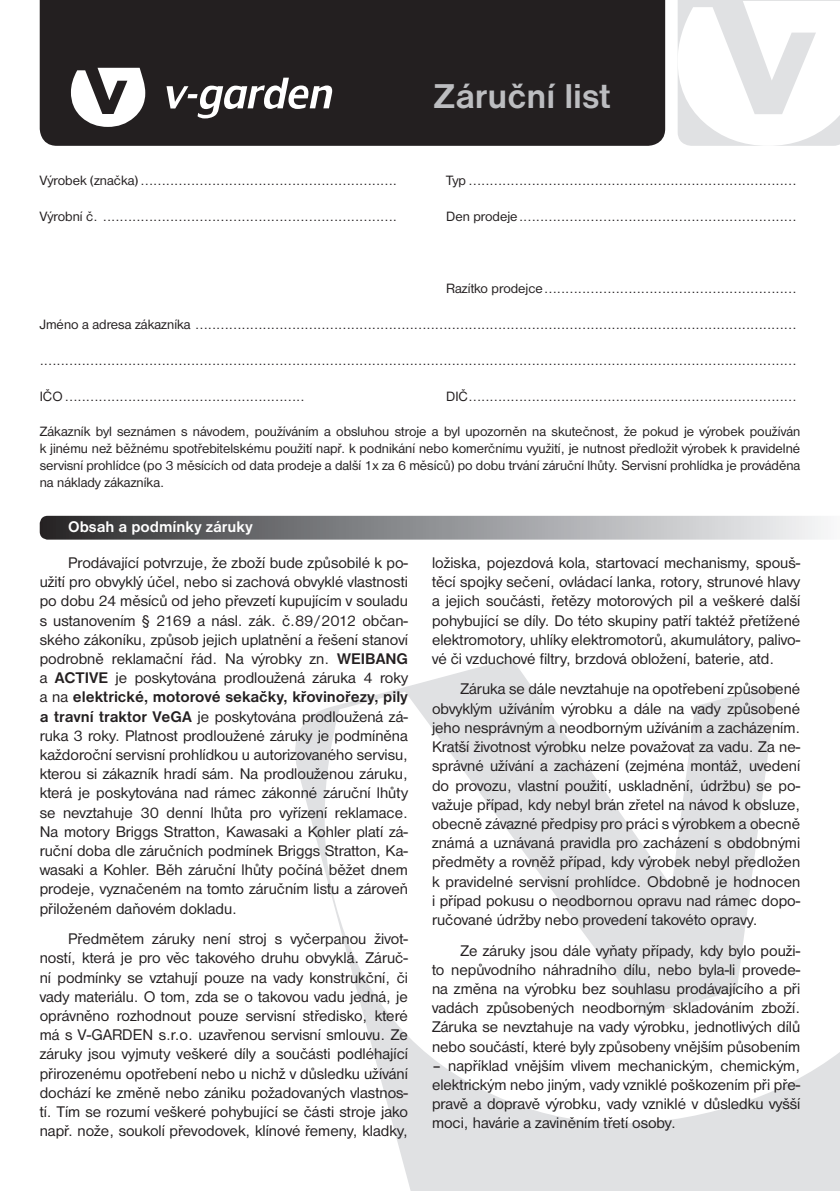
<style>
.page{position:relative;width:840px;height:1191px;background:#fff}
.page>*{position:absolute;margin:0;border:0;box-sizing:border-box;transform-origin:0 0}
.t1{font:700 35.8px "Nimbus Sans DOT";color:#bcbdc0}
.t2{font:16px/19.2px "Nimbus Sans DOT";color:#231f20;text-align:justify}
.t3{font:700 16px "Nimbus Sans DOT";color:#fff}
.t4{font:14px/16.8px "Nimbus Sans DOT";color:#231f20;text-align:justify}
.s1{font-weight:700}
</style>
<div class="page">
<svg style="left:295px;top:711px;width:544px;height:480px;fill:#e0e1e3"></svg>
<svg style="left:320px;top:658px;width:519px;height:475px"></svg>
<svg style="left:40px;top:516px;width:784px;height:23px;background:#8f9092"></svg>
<div style="left:40px;top:0;width:624px;height:146px;background:#231f20"></div>
<svg style="left:71px;top:68px;width:74px;height:59px"></svg>
<svg style="left:166px;top:78px;width:166px;height:40px"></svg>
<svg style="left:677px;top:0;width:162px;height:146px"></svg>
<h1 class="t1" style="left:433px;top:76px;width:178px">Záruční list</h1>
<p class="t4" style="left:40px;top:172px;width:359px">Výrobek (značka) .............................................................</p>
<p class="t4" style="left:446px;top:172px;width:351px">Typ ..............................................................................</p>
<p class="t4" style="left:40px;top:208px;width:358px">Výrobní č. ......................................................................</p>
<p class="t4" style="left:446px;top:208px;width:351px">Den prodeje..................................................................</p>
<p class="t4" style="left:446px;top:280px;width:351px">Razítko prodejce............................................................</p>
<p class="t4" style="left:40px;top:316px;width:757px">Jméno a adresa zákazníka ...............................................................................................................................................</p>
<p class="t4" style="left:40px;top:352px;width:757px">....................................................................................................................................................................................</p>
<p class="t4" style="left:40px;top:388px;width:266px">IČO .........................................................</p>
<p class="t4" style="left:446px;top:388px;width:351px">DIČ..............................................................................</p>
<p class="t4" style="left:40px;top:423px;width:761px">Zákazník byl seznámen s návodem, používáním a obsluhou stroje a byl upozorněn na skutečnost, že pokud je výrobek používán k jinému než běžnému spotřebitelskému použití např. k podnikání nebo komerčnímu využití, je nutnost předložit výrobek k pravidelné servisní prohlídce (po 3 měsících od data prodeje a další 1x za 6 měsíců) po dobu trvání záruční lhůty. Servisní prohlídka je prováděna na náklady zákazníka.</p>
<p class="t3" style="left:68px;top:518px;width:186px">Obsah a podmínky záruky</p>
<p class="t2" style="left:40px;top:553px;width:369px;text-indent:28px">Prodávající potvrzuje, že zboží bude způsobilé k po&shy;užití pro obvyklý účel, nebo si zachová obvyklé vlastnosti po dobu 24 měsíců od jeho převzetí kupujícím v souladu s ustanovením § 2169 a násl. zák. č.89/2012 občan&shy;ského zákoníku, způsob jejich uplatnění a řešení stanoví podrobně reklamační řád. Na výrobky zn. <span class="s1">WEIBANG </span>a <span class="s1">ACTIVE</span> je poskytována prodloužená záruka 4 roky a na <span class="s1">elektrické, motorové sekačky, křovinořezy, pily a travní traktor VeGA</span> je poskytována prodloužená zá&shy;ruka 3 roky. Platnost prodloužené záruky je podmíněna každoroční servisní prohlídkou u autorizovaného servisu, kterou si zákazník hradí sám. Na prodlouženou záruku, která je poskytována nad rámec zákonné záruční lhůty se nevztahuje 30 denní lhůta pro vyřízení reklamace.<br>Na motory Briggs Stratton, Kawasaki a Kohler platí zá&shy;ruční doba dle záručních podmínek Briggs Stratton, Ka&shy;wasaki a Kohler. Běh záruční lhůty počíná běžet dnem prodeje, vyznačeném na tomto záručním listu a zároveň přiloženém daňovém dokladu.</p>
<p class="t2" style="left:40px;top:929px;width:369px;text-indent:28px">Předmětem záruky není stroj s vyčerpanou život&shy;ností, která je pro věc takového druhu obvyklá. Záruč&shy;ní podmínky se vztahují pouze na vady konstrukční, či vady materiálu. O tom, zda se o takovou vadu jedná, je oprávněno rozhodnout pouze servisní středisko, které má s V-GARDEN s.r.o. uzavřenou servisní smlouvu. Ze záruky jsou vyjmuty veškeré díly a součásti podléhající přirozenému opotřebení nebo u nichž v důsledku užívání dochází ke změně nebo zániku požadovaných vlastnos&shy;tí. Tím se rozumí veškeré pohybující se části stroje jako např. nože, soukolí převodovek, klínové řemeny, kladky,</p>
<p class="t2" style="left:432px;top:553px;width:369px">ložiska, pojezdová kola, startovací mechanismy, spouš&shy;těcí spojky sečení, ovládací lanka, rotory, strunové hlavy a jejich součásti, řetězy motorových pil a veškeré další pohybující se díly. Do této skupiny patří taktéž přetížené elektromotory, uhlíky elektromotorů, akumulátory, palivo&shy;vé či vzduchové filtry, brzdová obložení, baterie, atd.</p>
<p class="t2" style="left:432px;top:680px;width:369px;text-indent:28px">Záruka se dále nevztahuje na opotřebení způsobené obvyklým užíváním výrobku a dále na vady způsobené jeho nesprávným a neodborným užíváním a zacházením.<br>Kratší životnost výrobku nelze považovat za vadu. Za ne&shy;správné užívání a zacházení (zejména montáž, uvedení do provozu, vlastní použití, uskladnění, údržbu) se po&shy;važuje případ, kdy nebyl brán zřetel na návod k obsluze, obecně závazné předpisy pro práci s výrobkem a obecně známá a uznávaná pravidla pro zacházení s obdobnými předměty a rovněž případ, kdy výrobek nebyl předložen k pravidelné servisní prohlídce. Obdobně je hodnocen i případ pokusu o neodbornou opravu nad rámec dopo&shy;ručované údržby nebo provedení takovéto opravy.</p>
<p class="t2" style="left:432px;top:940px;width:369px;text-indent:28px">Ze záruky jsou dále vyňaty případy, kdy bylo použi&shy;to nepůvodního náhradního dílu, nebo byla-li provede&shy;na změna na výrobku bez souhlasu prodávajícího a při vadách způsobených neodborným skladováním zboží.<br>Záruka se nevztahuje na vady výrobku, jednotlivých dílů nebo součástí, které byly způsobeny vnějším působením</p>
<p class="t2" style="left:432px;top:1056px;width:369px">– například vnějším vlivem mechanickým, chemickým, elektrickým nebo jiným, vady vzniklé poškozením při pře&shy;pravě a dopravě výrobku, vady vzniklé v důsledku vyšší moci, havárie a zaviněním třetí osoby.</p>
</div>
